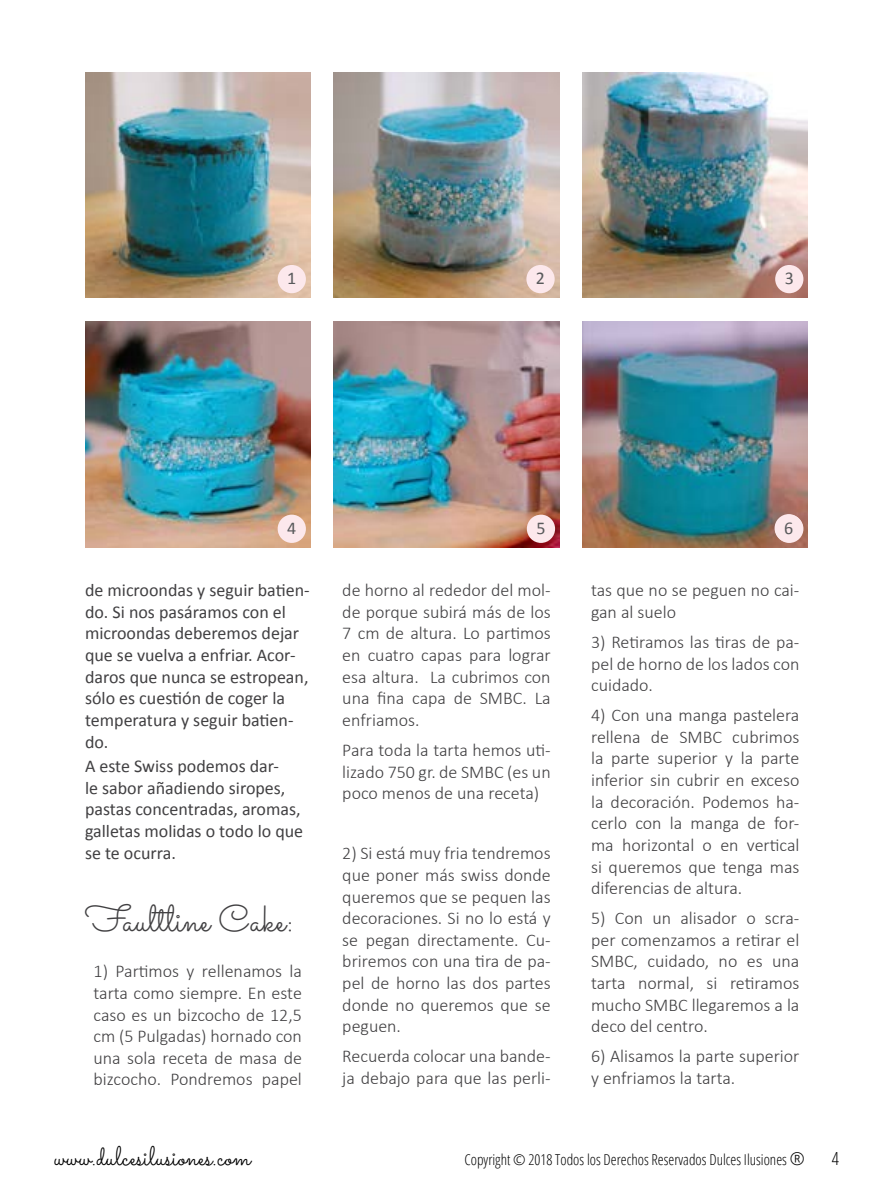
<style>
.page{position:relative;width:893px;height:1191px;background:#fff}
.page>*{position:absolute;margin:0;border:0;box-sizing:border-box;transform-origin:0 0}
.t1{font:37.5px "Sacramento";color:#414042}
.t2{font:27px "Sacramento";color:#000}
.t3{font:300 18px/21.6px "Calibri";color:#414042;text-align:justify}
.t4{font:18px/21.6px "Calibri";color:#414042}
.t5{font:18px "Calibri";color:#58595b}
.t6{font:300 condensed 18px "Open Sans";color:#000}
.t7{font:300 condensed 15px "Open Sans";color:#000}
.s1{font-size:18px}
</style>
<div class="page">
<img style="left:85px;top:72px;width:225px;height:226px">
<img style="left:583px;top:72px;width:225px;height:226px">
<img style="left:85px;top:322px;width:225px;height:225px">
<img style="left:334px;top:322px;width:225px;height:225px">
<img style="left:583px;top:322px;width:225px;height:225px">
<div style="left:278px;top:265px;width:28px;height:28px;background:#fce8ec;border-radius:50%"></div>
<div style="left:775px;top:265px;width:28px;height:28px;background:#fce8ec;border-radius:50%"></div>
<div style="left:278px;top:514px;width:28px;height:29px;background:#fce8ec;border-radius:50%"></div>
<div style="left:527px;top:514px;width:28px;height:29px;background:#fce8ec;border-radius:50%"></div>
<svg style="left:775px;top:514px;width:28px;height:29px"></svg>
<div style="left:774px;top:514px;width:29px;height:28px;background:#fce8ec;border-radius:50%"></div>
<img style="left:334px;top:72px;width:225px;height:226px">
<div style="left:526px;top:265px;width:29px;height:28px;background:#fce8ec;border-radius:50%"></div>
<p class="t5" style="left:287px;top:267px;width:11px">1</p>
<p class="t5" style="left:785px;top:267px;width:11px">3</p>
<p class="t5" style="left:536px;top:267px;width:11px">2</p>
<p class="t5" style="left:287px;top:516px;width:11px">4</p>
<p class="t5" style="left:536px;top:516px;width:11px">5</p>
<p class="t5" style="left:784px;top:516px;width:11px">65</p>
<p class="t4" style="left:85px;top:579px;width:226px">de microondas y seguir batien&shy;do. Si nos pasáramos con el microondas deberemos dejar que se vuelva a enfriar. Acor&shy;daros que nunca se estropean, sólo es cuestión de coger la temperatura y seguir batien&shy;do.</p>
<p class="t4" style="left:85px;top:755px;width:220px">A este Swiss podemos dar-<br>le sabor añadiendo siropes, pastas concentradas, aromas, galletas molidas o todo lo que se te ocurra.</p>
<h1 class="t1" style="left:85px;top:896px;width:211px">Faultline Cake:</h1>
<p class="t3" style="left:94px;top:960px;width:210px">1) Partimos y rellenamos la tarta como siempre. En este caso es un bizcocho de 12,5 cm (5 Pulgadas) hornado con una sola receta de masa de bizcocho. Pondremos papel</p>
<p class="t3" style="left:342px;top:579px;width:210px">de horno al rededor del mol&shy;de porque subirá más de los 7 cm de altura. Lo partimos en cuatro capas para lograr esa altura. La cubrimos con una fina capa de SMBC. La enfriamos.</p>
<p class="t3" style="left:342px;top:739px;width:210px">Para toda la tarta hemos uti&shy;lizado 750 gr. de SMBC (es un poco menos de una receta)</p>
<p class="t3" style="left:342px;top:842px;width:210px">2) Si está muy fria tendremos que poner más swiss donde queremos que se pequen las decoraciones. Si no lo está y se pegan directamente. Cu&shy;briremos con una tira de pa&shy;pel de horno las dos partes donde no queremos que se peguen.</p>
<p class="t3" style="left:342px;top:1045px;width:210px">Recuerda colocar una bande&shy;ja debajo para que las perli-</p>
<p class="t3" style="left:591px;top:579px;width:210px">tas que no se peguen no cai&shy;gan al suelo</p>
<p class="t3" style="left:591px;top:631px;width:210px">3) Retiramos las tiras de pa&shy;pel de horno de los lados con cuidado.</p>
<p class="t3" style="left:591px;top:704px;width:210px">4) Con una manga pastelera rellena de SMBC cubrimos la parte superior y la parte inferior sin cubrir en exceso la decoración. Podemos ha&shy;cerlo con la manga de for&shy;ma horizontal o en vertical si queremos que tenga mas diferencias de altura.</p>
<p class="t3" style="left:591px;top:907px;width:210px">5) Con un alisador o scra&shy;per comenzamos a retirar el SMBC, cuidado, no es una tarta normal, si retiramos mucho SMBC llegaremos a la deco del centro.</p>
<p class="t3" style="left:591px;top:1045px;width:210px">6) Alisamos la parte superior y enfriamos la tarta.</p>
<h2 class="t2" style="left:54px;top:1140px;width:198px">www.dulcesilusiones.com</h2>
<p class="t7" style="left:464px;top:1149px;width:342px">Copyright © 2018 Todos los Derechos Reservados Dulces Ilusiones <span class="s1">®</span></p>
<p class="t6" style="left:832px;top:1146px;width:9px">4</p>
</div>
